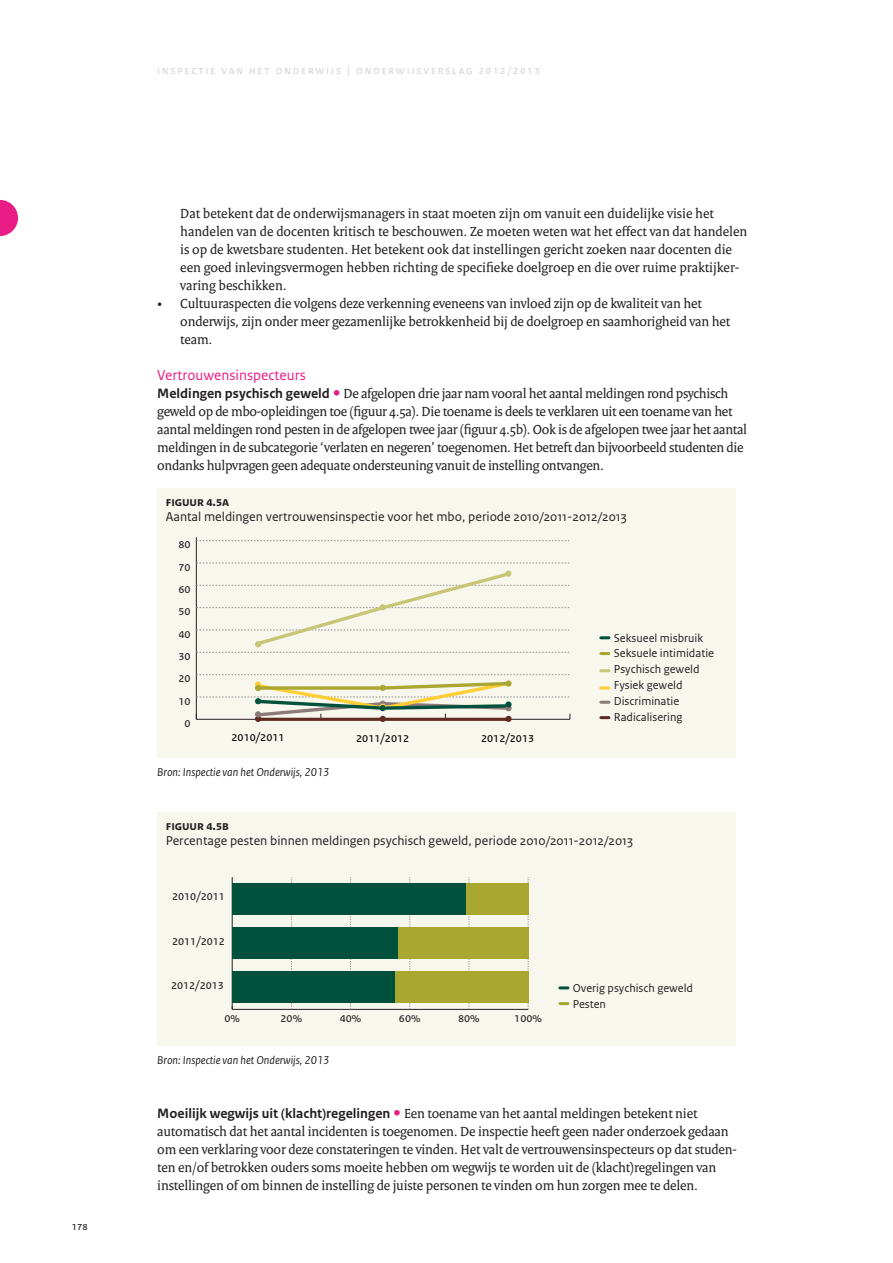
<style>
.page{position:relative;width:893px;height:1263px;background:#fff}
.page>*{position:absolute;margin:0;border:0;box-sizing:border-box;transform-origin:0 0}
.t1{font:15px "Rijksoverheid Sans Text";color:#e91c86}
.t2{font:14.25px/18px "Rijksoverheid Serif";letter-spacing:-.01em;color:#231f20}
.t3{font:13.65px "Rijksoverheid Sans Text";color:#231f20}
.t4{font:13.65px "Rijksoverheid Sans Text";color:#000}
.t5{font:13.5px "Rijksoverheid Sans Text";color:#231f20}
.t6{font:700 13.5px "Rijksoverheid Sans Text";color:#231f20}
.t7{font:12.15px/15.9px "Rijksoverheid Sans Text";color:#231f20}
.t8{font:italic 12px "Rijksoverheid Sans Text";color:#231f20}
.t9{font:12px "Rijksoverheid Sans Text";letter-spacing:.15em;color:#d1d4d3}
.t10{font:12px "Rijksoverheid Sans Text";color:#231f20}
.s1{font-family:"Rijksoverheid Sans Text";font-weight:700}
</style>
<div class="page">
<svg style="left:0;top:200px;width:18px;height:36px"></svg>
<div style="left:157px;top:488px;width:579px;height:270px;background:#f8f7ee"></div>
<div style="left:157px;top:812px;width:579px;height:234px;background:#f8f7ee"></div>
<svg style="left:601px;top:636px;width:8px;height:3px"></svg>
<svg style="left:601px;top:652px;width:8px;height:3px"></svg>
<svg style="left:601px;top:669px;width:8px;height:3px"></svg>
<svg style="left:601px;top:687px;width:8px;height:3px"></svg>
<svg style="left:601px;top:701px;width:8px;height:3px"></svg>
<svg style="left:601px;top:716px;width:8px;height:3px"></svg>
<hr style="left:196px;top:537px;width:1px;height:182px;background:#231f20">
<svg style="left:196px;top:563px;width:374px;height:1px"></svg>
<svg style="left:196px;top:540px;width:374px;height:1px"></svg>
<svg style="left:196px;top:674px;width:374px;height:48px"></svg>
<svg style="left:196px;top:570px;width:374px;height:83px"></svg>
<div style="left:505px;top:570px;width:6px;height:7px;background:#c8c576;border-radius:50%"></div>
<svg style="left:505px;top:701px;width:7px;height:7px"></svg>
<svg style="left:560px;top:986px;width:8px;height:3px"></svg>
<svg style="left:560px;top:1002px;width:8px;height:3px"></svg>
<hr style="left:232px;top:1009px;width:296px;height:1px;background:#231f20">
<svg style="left:291px;top:877px;width:1px;height:132px"></svg>
<svg style="left:350px;top:877px;width:1px;height:132px"></svg>
<svg style="left:409px;top:877px;width:1px;height:132px"></svg>
<svg style="left:469px;top:877px;width:1px;height:132px"></svg>
<svg style="left:528px;top:877px;width:1px;height:132px"></svg>
<hr style="left:232px;top:877px;width:1px;height:132px;background:#231f20">
<div style="left:466px;top:883px;width:62px;height:32px;background:#aaa731"></div>
<div style="left:398px;top:927px;width:130px;height:32px;background:#aaa731"></div>
<div style="left:395px;top:971px;width:133px;height:32px;background:#aaa731"></div>
<div style="left:232px;top:883px;width:234px;height:32px;background:#00513c"></div>
<div style="left:232px;top:927px;width:166px;height:32px;background:#00513c"></div>
<div style="left:232px;top:971px;width:163px;height:32px;background:#00513c"></div>
<p class="t10" style="left:72px;top:1221px;width:18px">178</p>
<p class="t9" style="left:157px;top:65px;width:384px">INSPECTIE VAN HET ONDERWIJS | ONDERWIJSVERSLAG 2012/2013</p>
<p class="t2" style="left:180px;top:206px;width:569px">Dat betekent dat de onderwijsmanagers in staat moeten zijn om vanuit een duidelijke visie het handelen van de docenten kritisch te beschouwen. Ze moeten weten wat het effect van dat handelen is op de kwetsbare studenten. Het betekent ook dat instellingen gericht zoeken naar docenten die een goed inlevingsvermogen hebben richting de specifieke doelgroep en die over ruime praktijker&shy;varing beschikken.</p>
<p class="t2" style="left:180px;top:296px;width:551px;text-indent:-23px">• Cultuuraspecten die volgens deze verkenning eveneens van invloed zijn op de kwaliteit van het onderwijs, zijn onder meer gezamenlijke betrokkenheid bij de doelgroep en saamhorigheid van het team.</p>
<p class="t1" style="left:157px;top:369px;width:150px">Vertrouwensinspecteurs</p>
<p class="t2" style="left:157px;top:386px;width:591px"><span class="s1">Meldingen psychisch geweld</span> De afgelopen drie jaar nam vooral het aantal meldingen rond psychisch geweld op de mbo-opleidingen toe (figuur 4.5a). Die toename is deels te verklaren uit een toename van het aantal meldingen rond pesten in de afgelopen twee jaar (figuur 4.5b). Ook is de afgelopen twee jaar het aantal meldingen in de subcategorie ‘verlaten en negeren’ toegenomen. Het betreft dan bijvoorbeeld studenten die ondanks hulpvragen geen adequate ondersteuning vanuit de instelling ontvangen.</p>
<p class="t6" style="left:166px;top:496px;width:65px">FIGUUR 4.5A</p>
<p class="t5" style="left:166px;top:511px;width:462px">Aantal meldingen vertrouwensinspectie voor het mbo, periode 2010/2011-2012/2013</p>
<p class="t3" style="left:178px;top:539px;width:14px">80</p>
<p class="t3" style="left:178px;top:561px;width:14px">70</p>
<p class="t3" style="left:178px;top:583px;width:14px">60</p>
<p class="t3" style="left:178px;top:606px;width:14px">50</p>
<p class="t3" style="left:178px;top:628px;width:14px">40</p>
<p class="t3" style="left:178px;top:650px;width:14px">30</p>
<p class="t3" style="left:178px;top:673px;width:14px">20</p>
<p class="t3" style="left:178px;top:695px;width:14px">10</p>
<p class="t3" style="left:184px;top:717px;width:8px">0</p>
<p class="t4" style="left:232px;top:732px;width:55px">2010/2011</p>
<p class="t4" style="left:356px;top:732px;width:55px">2011/2012</p>
<p class="t4" style="left:481px;top:732px;width:55px">2012/2013</p>
<p class="t8" style="left:157px;top:767px;width:174px">Bron: Inspectie van het Onderwijs, 2013</p>
<p class="t7" style="left:614px;top:630px;width:102px">Seksueel misbruik<br>Seksuele intimidatie<br>Psychisch geweld<br>Fysiek geweld<br>Discriminatie<br>Radicalisering</p>
<p class="t6" style="left:166px;top:820px;width:64px">FIGUUR 4.5B</p>
<p class="t5" style="left:166px;top:835px;width:469px">Percentage pesten binnen meldingen psychisch geweld, periode 2010/2011-2012/2013</p>
<p class="t3" style="left:172px;top:891px;width:54px">2010/2011</p>
<p class="t3" style="left:172px;top:935px;width:54px">2011/2012</p>
<p class="t3" style="left:171px;top:980px;width:54px">2012/2013</p>
<p class="t7" style="left:573px;top:980px;width:122px">Overig psychisch geweld<br>Pesten</p>
<p class="t3" style="left:224px;top:1012px;width:17px">0%</p>
<p class="t3" style="left:281px;top:1012px;width:23px">20%</p>
<p class="t3" style="left:340px;top:1012px;width:23px">40%</p>
<p class="t3" style="left:399px;top:1012px;width:23px">60%</p>
<p class="t3" style="left:458px;top:1012px;width:23px">80%</p>
<p class="t3" style="left:514px;top:1012px;width:29px">100%</p>
<p class="t8" style="left:157px;top:1055px;width:174px">Bron: Inspectie van het Onderwijs, 2013</p>
<p class="t2" style="left:157px;top:1106px;width:581px"><span class="s1">Moeilijk wegwijs uit (klacht)regelingen</span> Een toename van het aantal meldingen betekent niet automatisch dat het aantal incidenten is toegenomen. De inspectie heeft geen nader onderzoek gedaan om een verklaring voor deze constateringen te vinden. Het valt de vertrouwensinspecteurs op dat studen&shy;ten en/of betrokken ouders soms moeite hebben om wegwijs te worden uit de (klacht)regelingen van instellingen of om binnen de instelling de juiste personen te vinden om hun zorgen mee te delen.</p>
</div>
